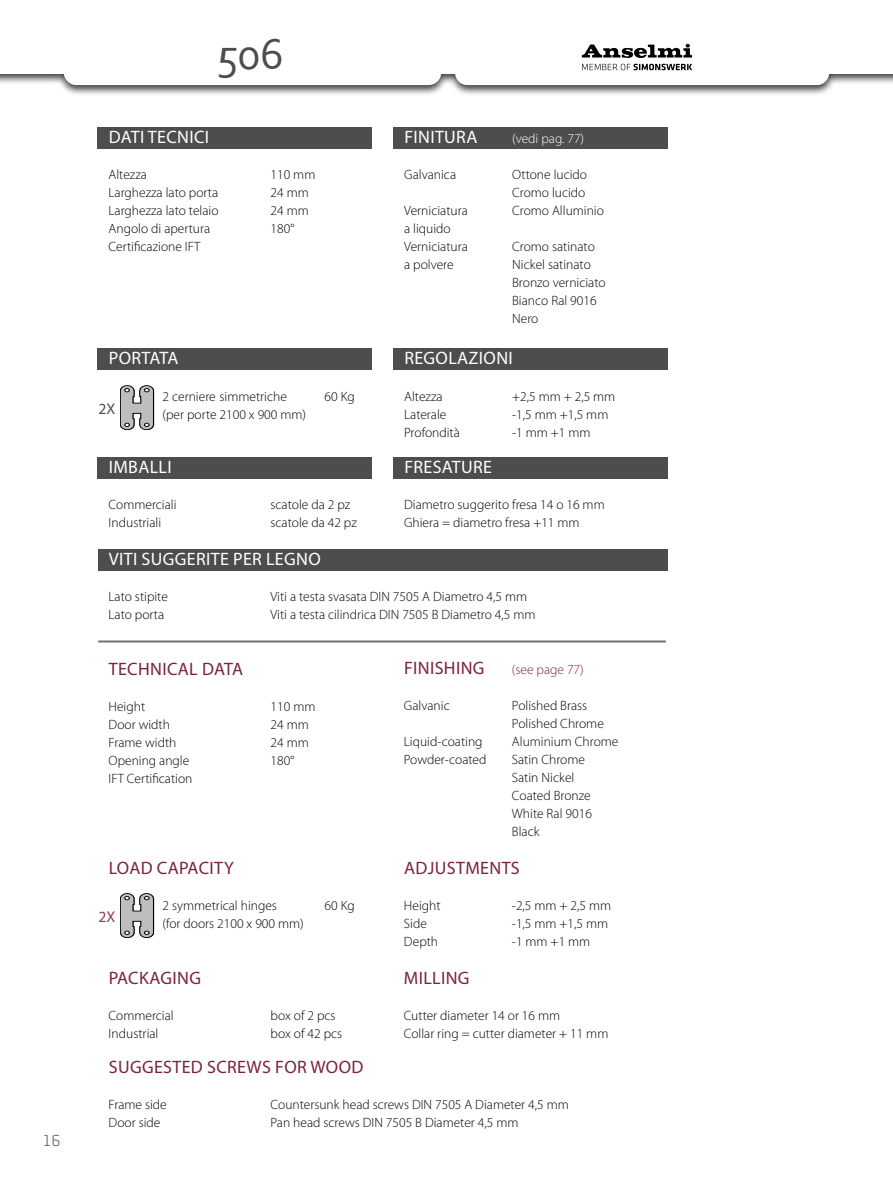
<style>
.page{position:relative;width:893px;height:1191px;background:#fff}
.page>*{position:absolute;margin:0;border:0;box-sizing:border-box;transform-origin:0 0}
.t1{font:45px "Corbel";color:#4d4d4f}
.t2{font:18px "Myriad Pro";letter-spacing:.02em;color:#7c223d}
.t3{font:18px "Myriad Pro";letter-spacing:.02em;color:#fff}
.t4{font:18px "Myriad Pro";letter-spacing:-.02em;color:#fff}
.t5{font:15.6px "Myriad Pro";color:#8a3f4e}
.t6{font:15.6px "Myriad Pro";color:#4d4d4f}
.t7{font:15px "Offside";color:#77787b}
.t8{font:300 13.5px/18px "Myriad Pro";color:#000}
.t9{font:300 13.5px "Myriad Pro";color:#fff}
.t10{font:300 13.5px "Myriad Pro";color:#7c223d}
</style>
<div class="page">
<svg style="left:120px;top:385px;width:34px;height:45px;background:#a6a8a9"></svg>
<svg style="left:120px;top:893px;width:34px;height:44px"></svg>
<div style="left:0;top:0;width:893px;height:96px;background:#000;opacity:.75"></div>
<div style="left:0;top:0;width:893px;height:74px;background:#fff"></div>
<div style="left:455px;top:0;width:374px;height:85px;background:#fff;border-radius:12px"></div>
<div style="left:64px;top:0;width:377px;height:85px;background:#fff;border-radius:13px"></div>
<div style="left:98px;top:128px;width:274px;height:21px;background:#4d4d4f"></div>
<div style="left:98px;top:457px;width:274px;height:22px;background:#4d4d4f"></div>
<div style="left:393px;top:128px;width:275px;height:21px;background:#4d4d4f"></div>
<div style="left:393px;top:349px;width:275px;height:21px;background:#4d4d4f"></div>
<div style="left:393px;top:457px;width:275px;height:22px;background:#4d4d4f"></div>
<div style="left:98px;top:349px;width:274px;height:21px;background:#4d4d4f"></div>
<hr style="left:99px;top:640px;width:566px;height:2px;background:#77787b">
<div style="left:98px;top:549px;width:570px;height:21px;background:#4d4d4f"></div>
<svg style="left:582px;top:44px;width:110px;height:14px"></svg>
<svg style="left:582px;top:64px;width:110px;height:6px"></svg>
<p class="t7" style="left:43px;top:1131px;width:20px">16</p>
<h1 class="t1" style="left:217px;top:26px;width:69px">506</h1>
<h2 class="t3" style="left:109px;top:126px;width:102px">DATI TECNICI</h2>
<p class="t8" style="left:109px;top:166px;width:40px">Altezza</p>
<p class="t8" style="left:271px;top:166px;width:46px">110 mm</p>
<p class="t8" style="left:109px;top:184px;width:111px">Larghezza lato porta</p>
<p class="t8" style="left:271px;top:184px;width:40px">24 mm</p>
<p class="t8" style="left:109px;top:202px;width:111px">Larghezza lato telaio</p>
<p class="t8" style="left:271px;top:202px;width:40px">24 mm</p>
<p class="t8" style="left:109px;top:220px;width:103px">Angolo di apertura</p>
<p class="t8" style="left:271px;top:220px;width:25px">180°</p>
<p class="t8" style="left:109px;top:238px;width:93px">Certificazione IFT</p>
<h2 class="t4" style="left:109px;top:347px;width:71px">PORTATA</h2>
<p class="t8" style="left:163px;top:387px;width:126px">2 cerniere simmetriche</p>
<p class="t8" style="left:325px;top:387px;width:32px">60 Kg</p>
<p class="t8" style="left:163px;top:405px;width:145px">(per porte 2100 x 900 mm)</p>
<p class="t6" style="left:98px;top:399px;width:19px">2X</p>
<h2 class="t3" style="left:109px;top:456px;width:64px">IMBALLI</h2>
<p class="t8" style="left:109px;top:496px;width:69px">Commerciali</p>
<p class="t8" style="left:271px;top:496px;width:81px">scatole da 2 pz</p>
<p class="t8" style="left:109px;top:514px;width:54px">Industriali</p>
<p class="t8" style="left:271px;top:514px;width:88px">scatole da 42 pz</p>
<h2 class="t3" style="left:404px;top:126px;width:75px">FINITURA</h2>
<p class="t9" style="left:512px;top:131px;width:74px">(vedi pag. 77)</p>
<p class="t8" style="left:404px;top:166px;width:53px">Galvanica</p>
<p class="t8" style="left:512px;top:166px;width:76px">Ottone lucido<br>Cromo lucido</p>
<p class="t8" style="left:404px;top:202px;width:65px">Verniciatura</p>
<p class="t8" style="left:512px;top:202px;width:93px">Cromo Alluminio</p>
<p class="t8" style="left:404px;top:220px;width:65px">a liquido<br>Verniciatura</p>
<p class="t8" style="left:512px;top:238px;width:84px">Cromo satinato</p>
<p class="t8" style="left:404px;top:256px;width:51px">a polvere</p>
<p class="t8" style="left:512px;top:256px;width:95px">Nickel satinato<br>Bronzo verniciato<br>Bianco Ral 9016<br>Nero</p>
<h2 class="t3" style="left:404px;top:347px;width:110px">REGOLAZIONI</h2>
<p class="t8" style="left:404px;top:387px;width:40px">Altezza</p>
<p class="t8" style="left:512px;top:387px;width:105px">+2,5 mm + 2,5 mm</p>
<p class="t8" style="left:404px;top:405px;width:44px">Laterale</p>
<p class="t8" style="left:512px;top:405px;width:98px">-1,5 mm +1,5 mm</p>
<p class="t8" style="left:404px;top:423px;width:57px">Profondità</p>
<p class="t8" style="left:512px;top:423px;width:80px">-1 mm +1 mm</p>
<h2 class="t3" style="left:404px;top:456px;width:89px">FRESATURE</h2>
<p class="t8" style="left:404px;top:496px;width:202px">Diametro suggerito fresa 14 o 16 mm<br>Ghiera = diametro fresa +11 mm</p>
<h2 class="t3" style="left:109px;top:548px;width:214px">VITI SUGGERITE PER LEGNO</h2>
<p class="t8" style="left:109px;top:588px;width:61px">Lato stipite</p>
<p class="t8" style="left:271px;top:588px;width:258px">Viti a testa svasata DIN 7505 A Diametro 4,5 mm</p>
<p class="t8" style="left:109px;top:606px;width:57px">Lato porta</p>
<p class="t8" style="left:271px;top:606px;width:266px">Viti a testa cilindrica DIN 7505 B Diametro 4,5 mm</p>
<h2 class="t2" style="left:109px;top:658px;width:136px">TECHNICAL DATA</h2>
<p class="t8" style="left:109px;top:697px;width:38px">Height</p>
<p class="t8" style="left:271px;top:697px;width:46px">110 mm</p>
<p class="t8" style="left:109px;top:715px;width:63px">Door width</p>
<p class="t8" style="left:271px;top:715px;width:40px">24 mm</p>
<p class="t8" style="left:109px;top:733px;width:69px">Frame width</p>
<p class="t8" style="left:271px;top:733px;width:40px">24 mm</p>
<p class="t8" style="left:109px;top:751px;width:82px">Opening angle</p>
<p class="t8" style="left:271px;top:751px;width:25px">180°</p>
<p class="t8" style="left:109px;top:769px;width:85px">IFT Certification</p>
<h2 class="t2" style="left:109px;top:857px;width:126px">LOAD CAPACITY</h2>
<p class="t8" style="left:163px;top:897px;width:116px">2 symmetrical hinges</p>
<p class="t8" style="left:325px;top:897px;width:32px">60 Kg</p>
<p class="t8" style="left:163px;top:915px;width:143px">(for doors 2100 x 900 mm)</p>
<p class="t5" style="left:98px;top:907px;width:19px">2X</p>
<h2 class="t2" style="left:109px;top:966px;width:94px">PACKAGING</h2>
<p class="t8" style="left:109px;top:1006px;width:67px">Commercial</p>
<p class="t8" style="left:271px;top:1006px;width:67px">box of 2 pcs</p>
<p class="t8" style="left:109px;top:1024px;width:51px">Industrial</p>
<p class="t8" style="left:271px;top:1024px;width:73px">box of 42 pcs</p>
<h2 class="t2" style="left:404px;top:657px;width:82px">FINISHING</h2>
<p class="t10" style="left:512px;top:662px;width:73px">(see page 77)</p>
<p class="t8" style="left:404px;top:696px;width:47px">Galvanic</p>
<p class="t8" style="left:512px;top:696px;width:93px">Polished Brass<br>Polished Chrome</p>
<p class="t8" style="left:404px;top:732px;width:80px">Liquid-coating</p>
<p class="t8" style="left:512px;top:732px;width:108px">Aluminium Chrome</p>
<p class="t8" style="left:404px;top:750px;width:84px">Powder-coated</p>
<p class="t8" style="left:512px;top:750px;width:82px">Satin Chrome<br>Satin Nickel<br>Coated Bronze<br>White Ral 9016<br>Black</p>
<h2 class="t2" style="left:404px;top:857px;width:117px">ADJUSTMENTS</h2>
<p class="t8" style="left:404px;top:897px;width:38px">Height</p>
<p class="t8" style="left:512px;top:897px;width:101px">-2,5 mm + 2,5 mm</p>
<p class="t8" style="left:404px;top:915px;width:24px">Side</p>
<p class="t8" style="left:512px;top:915px;width:98px">-1,5 mm +1,5 mm</p>
<p class="t8" style="left:404px;top:933px;width:36px">Depth</p>
<p class="t8" style="left:512px;top:933px;width:80px">-1 mm +1 mm</p>
<h2 class="t2" style="left:404px;top:966px;width:67px">MILLING</h2>
<p class="t8" style="left:404px;top:1006px;width:206px">Cutter diameter 14 or 16 mm<br>Collar ring = cutter diameter + 11 mm</p>
<h2 class="t2" style="left:109px;top:1055px;width:256px">SUGGESTED SCREWS FOR WOOD</h2>
<p class="t8" style="left:109px;top:1095px;width:60px">Frame side</p>
<p class="t8" style="left:271px;top:1095px;width:300px">Countersunk head screws DIN 7505 A Diameter 4,5 mm</p>
<p class="t8" style="left:109px;top:1113px;width:53px">Door side</p>
<p class="t8" style="left:271px;top:1113px;width:249px">Pan head screws DIN 7505 B Diameter 4,5 mm</p>
</div>
